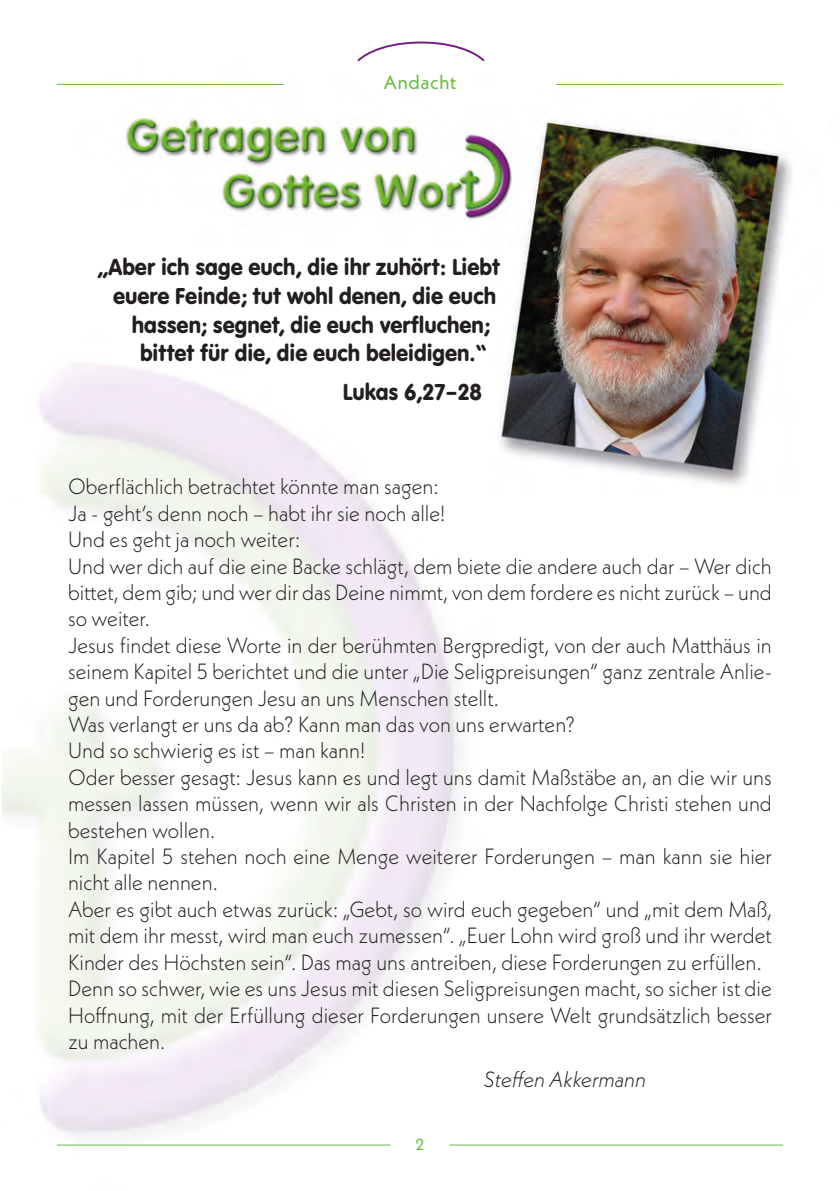
<style>
.page{position:relative;width:840px;height:1191px;background:#fff}
.page>*{position:absolute;margin:0;border:0;box-sizing:border-box;transform-origin:0 0}
.t1{font:24px "VAG Rundschrift D";color:#231f20;scale:.95 1}
.t2{font:24px "VAG Rundschrift D";color:#231f20}
.t3{font:300 22px/26.4px "Neue Kabel";color:#231f20;scale:.95 1}
.t4{font:italic 300 22px "Neue Kabel";color:#231f20;scale:.95 1}
.t5{font:20px "Neue Kabel";letter-spacing:.02em;color:#6cbd45}
.t6{font:16px "Neue Kabel";color:#6cbd45}
</style>
<div class="page">
<img style="left:2px;top:83px;width:790px;height:1063px">
<hr style="left:57px;top:1144px;width:333px;height:1px;background:#6cbd45">
<hr style="left:449px;top:1144px;width:333px;height:1px;background:#6cbd45">
<hr style="left:57px;top:84px;width:226px;height:1px;background:#6cbd45">
<hr style="left:556px;top:84px;width:226px;height:1px;background:#6cbd45">
<svg style="left:357px;top:41px;width:128px;height:21px"></svg>
<p class="t5" style="left:383px;top:69px;width:75px">Andacht</p>
<p class="t2" style="left:97px;top:253px;width:404px">„Aber ich sage euch, die ihr zuhört: Liebt</p>
<p class="t1" style="left:113px;top:281px;width:404px">euere Feinde; tut wohl denen, die euch</p>
<p class="t1" style="left:132px;top:310px;width:378px">hassen; segnet, die euch verfluchen;</p>
<p class="t1" style="left:140px;top:339px;width:365px">bittet für die, die euch beleidigen.“</p>
<p class="t1" style="left:343px;top:378px;width:148px">Lukas 6,27–28</p>
<p class="t3" style="left:68px;top:473px;width:742px">Oberflächlich betrachtet könnte man sagen:<br>Ja - geht’s denn noch – habt ihr sie noch alle!<br>Und es geht ja noch weiter:<br>Und wer dich auf die eine Backe schlägt, dem biete die andere auch dar – Wer dich bittet, dem gib; und wer dir das Deine nimmt, von dem fordere es nicht zurück – und so weiter.<br>Jesus findet diese Worte in der berühmten Bergpredigt, von der auch Matthäus in seinem Kapitel 5 berichtet und die unter „Die Seligpreisungen“ ganz zentrale Anlie&shy;gen und Forderungen Jesu an uns Menschen stellt.<br>Was verlangt er uns da ab? Kann man das von uns erwarten?<br>Und so schwierig es ist – man kann!<br>Oder besser gesagt: Jesus kann es und legt uns damit Maßstäbe an, an die wir uns messen lassen müssen, wenn wir als Christen in der Nachfolge Christi stehen und bestehen wollen.<br>Im Kapitel 5 stehen noch eine Menge weiterer Forderungen – man kann sie hier nicht alle nennen.<br>Aber es gibt auch etwas zurück: „Gebt, so wird euch gegeben“ und „mit dem Maß, mit dem ihr messt, wird man euch zumessen“. „Euer Lohn wird groß und ihr werdet Kinder des Höchsten sein“. Das mag uns antreiben, diese Forderungen zu erfüllen.<br>Denn so schwer, wie es uns Jesus mit diesen Seligpreisungen macht, so sicher ist die Hoffnung, mit der Erfüllung dieser Forderungen unsere Welt grundsätzlich besser zu machen.</p>
<p class="t6" style="left:415px;top:1133px;width:10px">2</p>
<p class="t4" style="left:483px;top:1065px;width:172px">Steffen Akkermann</p>
</div>
